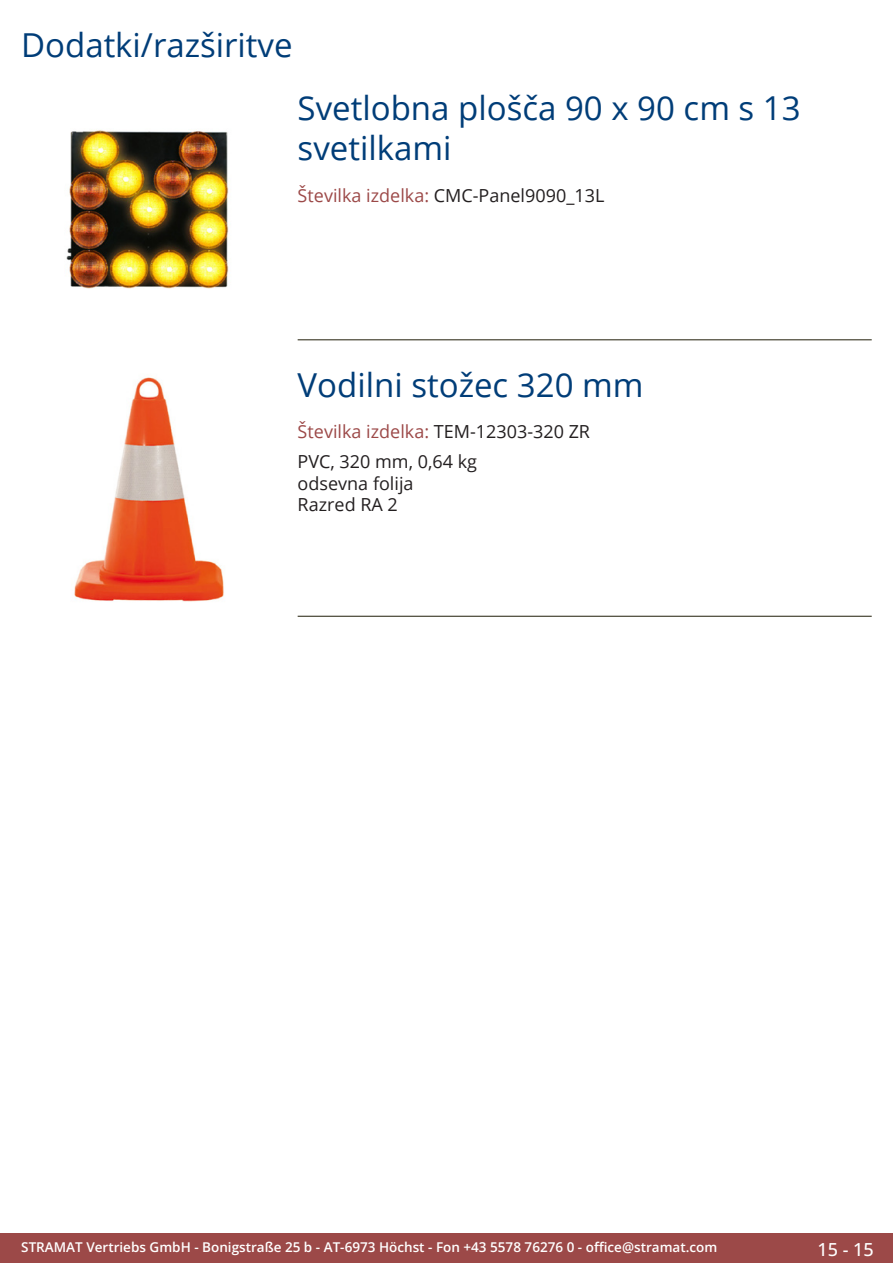
<style>
.page{position:relative;width:893px;height:1263px;background:#fff}
.page>*{position:absolute;margin:0;border:0;box-sizing:border-box;transform-origin:0 0}
.Produkttitel{font:33px/39.6px "Open Sans";color:#003d78}
.RastTitel{font:33px "Open Sans";color:#003d78}
.Beschreibung_Text{font:18px/21.6px "Open Sans";color:#231f20}
.TechDaten_Überschrif{font:18px "Open Sans";color:#231f20}
.TechDaten_Überschrif-2{font:18px "Open Sans";color:#9c4948}
.t1{font:500 18px "Open Sans";color:#fff}
.t2{font:600 13.5px "Open Sans";color:#fff}
.s1{color:#9c4948}
.s2{color:#231f20}
</style>
<div class="page">
<div style="left:0;top:1233px;width:893px;height:30px;background:#9c4948"></div>
<hr style="left:298px;top:340px;width:574px;height:1px;background:#201d08">
<hr style="left:298px;top:616px;width:574px;height:1px;background:#201d08">
<img style="left:66px;top:129px;width:163px;height:160px">
<img style="left:74px;top:377px;width:150px;height:225px">
<p class="RastTitel" style="left:21px;top:22px;width:273px">Dodatki/razširitve</p>
<p class="Produkttitel" style="left:298px;top:88px;width:504px">Svetlobna plošča 90 x 90 cm s 13 svetilkami</p>
<p class="TechDaten_Überschrif" style="left:298px;top:183px;width:308px"><span class="s1">Številka izdelka:</span> CMC-Panel9090_13L</p>
<p class="Produkttitel" style="left:298px;top:364px;width:347px">Vodilni stožec 320 mm</p>
<p class="TechDaten_Überschrif-2" style="left:298px;top:420px;width:294px">Številka izdelka: <span class="s2">TEM-12303-320 ZR</span></p>
<p class="Beschreibung_Text" style="left:298px;top:450px;width:181px">PVC, 320 mm, 0,64 kg odsevna folija<br>Razred RA 2</p>
<p class="t2" style="left:21px;top:1238px;width:698px">STRAMAT Vertriebs GmbH - Bonigstraße 25 b - AT-6973 Höchst - Fon +43 5578 76276 0 - office@stramat.com</p>
<h2 class="t1" style="left:817px;top:1237px;width:58px">15 - 15</h2>
</div>
